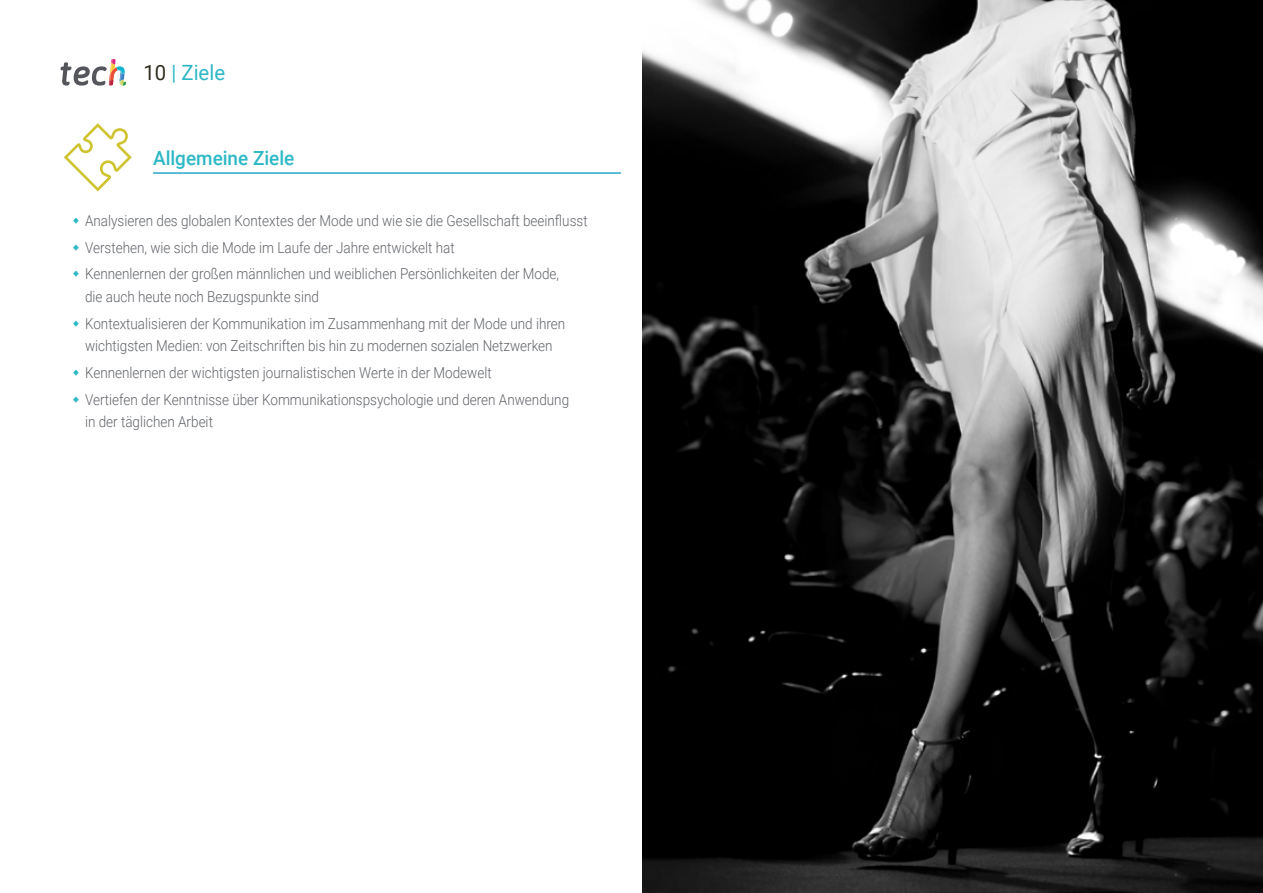
<style>
.page{position:relative;width:1263px;height:893px;background:#fff}
.page>*{position:absolute;margin:0;border:0;box-sizing:border-box;transform-origin:0 0}
.t1{font:21px "Roboto";color:#2db8c5}
.t2{font:500 19.5px "Roboto";color:#2db8c5}
.t3{font:300 15px/26.7px "Roboto";color:#61646a;scale:.9 1}
.s1{color:#312e20}
</style>
<div class="page">
<img style="left:642px;top:0;width:621px;height:893px">
<hr style="left:153px;top:173px;width:468px;height:1px;background:#2db8c5">
<svg style="left:64px;top:123px;width:68px;height:68px"></svg>
<svg style="left:61px;top:59px;width:65px;height:27px"></svg>
<h1 class="t1" style="left:144px;top:57px;width:83px"><span class="s1">10</span> | Ziele</h1>
<h2 class="t2" style="left:153px;top:144px;width:143px">Allgemeine Ziele</h2>
<p class="t3" style="left:85px;top:207px;width:560px">Analysieren des globalen Kontextes der Mode und wie sie die Gesellschaft beeinflusst<br>Verstehen, wie sich die Mode im Laufe der Jahre entwickelt hat<br>Kennenlernen der großen männlichen und weiblichen Persönlichkeiten der Mode,</p>
<p class="t3" style="left:85px;top:283px;width:535px">die auch heute noch Bezugspunkte sind<br>Kontextualisieren der Kommunikation im Zusammenhang mit der Mode und ihren</p>
<p class="t3" style="left:85px;top:332px;width:539px">wichtigsten Medien: von Zeitschriften bis hin zu modernen sozialen Netzwerken<br>Kennenlernen der wichtigsten journalistischen Werte in der Modewelt<br>Vertiefen der Kenntnisse über Kommunikationspsychologie und deren Anwendung</p>
<p class="t3" style="left:85px;top:408px;width:144px">in der täglichen Arbeit</p>
</div>
